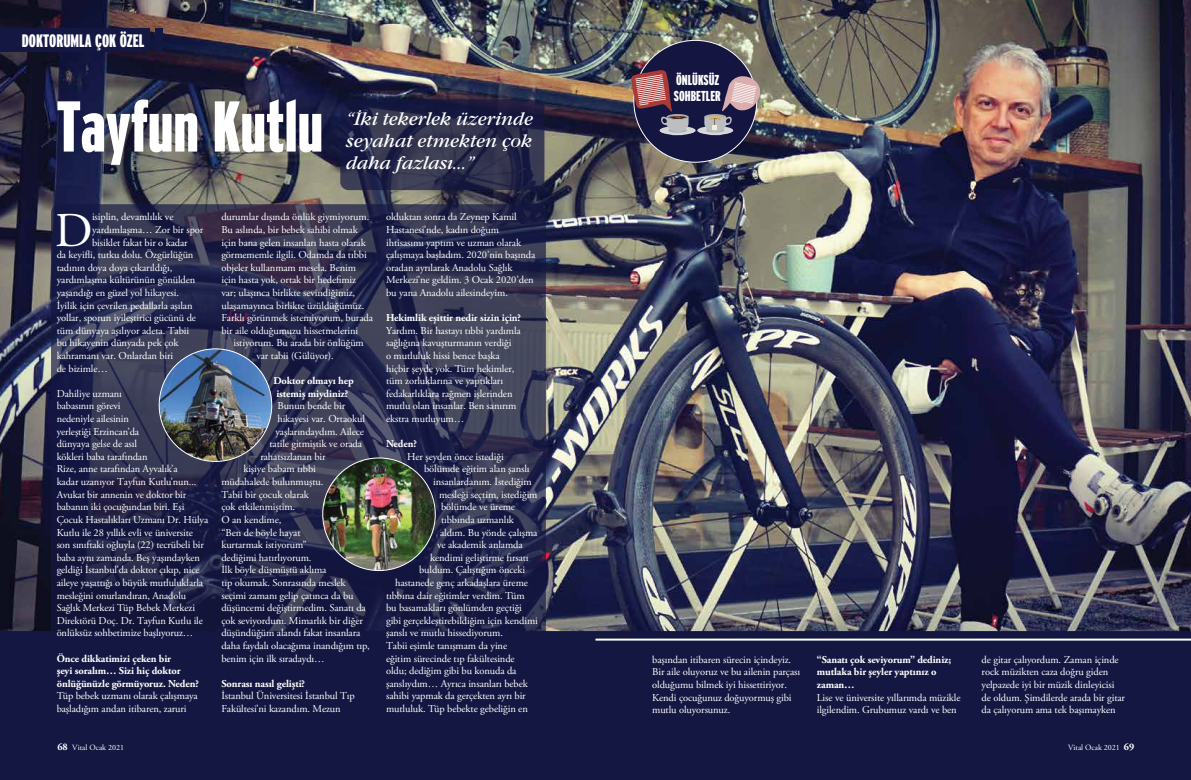
<style>
.page{position:relative;width:1191px;height:780px;background:#fff}
.page>*{position:absolute;margin:0;border:0;box-sizing:border-box;transform-origin:0 0}
.t1{font:900 extra-condensed 71.7px "Interstate";color:#fff}
.t2{font:48.5px "Adobe Garamond Pro";color:#fff}
.t3{font:18.6px/22.3px "Garamond Book Italic Tr";letter-spacing:-.005em;color:#fff;text-align:justify}
.t4{font:900 extra-condensed 18px "Interstate";color:#fff}
.t5{font:900 extra-condensed 14.4px "Interstate";color:#fff}
.t6{font:10.5px/12.6px "Adobe Garamond Pro";letter-spacing:-.01em;color:#fff}
.t7{font:700 10.5px/12.6px "Adobe Garamond Pro";letter-spacing:-.01em;color:#fff}
.t8{font:8px "Adobe Garamond Pro";color:#fff}
.s1{font-weight:700;font-size:10px}
</style>
<div class="page">
<img style="left:0;top:0;width:1191px;height:631px">
<div style="left:0;top:631px;width:1191px;height:149px;background:#141742"></div>
<svg style="left:51px;top:204px;width:495px;height:520px;background:#242649"></svg>
<svg style="left:340px;top:99px;width:204px;height:91px;background:#272948"></svg>
<img style="left:323px;top:458px;width:112px;height:112px;border-radius:56px">
<img style="left:159px;top:349px;width:113px;height:112px">
<hr style="left:595px;top:638px;width:596px;height:2px;background:#fff">
<div style="left:634px;top:40px;width:122px;height:122px;background:#141641;border-radius:50%"></div>
<svg style="left:631px;top:70px;width:132px;height:65px"></svg>
<div style="left:0;top:28px;width:150px;height:24px;background:#141742"></div>
<div style="left:155px;top:28px;width:7px;height:24px;background:#141742"></div>
<h3 class="t4" style="left:22px;top:30px;width:124px">DOKTORUMLA ÇOK ÖZEL</h3>
<h1 class="t1" style="left:57px;top:87px;width:268px">Tayfun Kutlu</h1>
<h3 class="t3" style="left:346px;top:107px;width:188px">“İki tekerlek üzerinde seyahat etmekten çok daha fazlası…”</h3>
<h2 class="t2" style="left:55px;top:201px;width:39px">D</h2>
<p class="t6" style="left:92px;top:211px;width:83px">isiplin, devamlılık ve</p>
<p class="t6" style="left:221px;top:211px;width:153px">durumlar dışında önlük giymiyorum.<br>Bu aslında, bir bebek sahibi olmak için bana gelen insanları hasta olarak görmememle ilgili. Odamda da tıbbi objeler kullanmam mesela. Benim için hasta yok, ortak bir hedefimiz var; ulaşınca birlikte sevindiğimiz, ulaşamayınca birlikte üzüldüğümüz.<br>Farklı görünmek istemiyorum, burada bir aile olduğumuzu hissetmelerini</p>
<p class="t6" style="left:256px;top:337px;width:109px;text-indent:-23px">istiyorum. Bu arada bir önlüğüm var tabii (Gülüyor).</p>
<p class="t7" style="left:273px;top:375px;width:82px">Doktor olmayı hep istemiş miydiniz?</p>
<p class="t6" style="left:277px;top:400px;width:69px">Bunun bende bir</p>
<p class="t6" style="left:277px;top:413px;width:89px">hikayesi var. Ortaokul</p>
<p class="t6" style="left:275px;top:425px;width:90px">yaşlarındaydım. Ailece</p>
<p class="t6" style="left:269px;top:438px;width:94px">tatile gitmiştik ve orada</p>
<p class="t6" style="left:260px;top:450px;width:67px">rahatsızlanan bir</p>
<p class="t6" style="left:243px;top:463px;width:74px">kişiye babam tıbbi</p>
<p class="t6" style="left:221px;top:476px;width:103px">müdahalede bulunmuştu.</p>
<p class="t6" style="left:221px;top:488px;width:89px">Tabii bir çocuk olarak</p>
<p class="t6" style="left:221px;top:501px;width:75px">çok etkilenmiştim.</p>
<p class="t6" style="left:221px;top:513px;width:61px">O an kendime,</p>
<p class="t6" style="left:221px;top:526px;width:81px">“Ben de böyle hayat</p>
<p class="t6" style="left:221px;top:539px;width:87px">kurtarmak istiyorum”</p>
<p class="t6" style="left:221px;top:551px;width:92px">dediğimi hatırlıyorum.</p>
<p class="t6" style="left:221px;top:564px;width:107px">İlk böyle düşmüştü aklıma</p>
<p class="t6" style="left:221px;top:576px;width:126px">tıp okumak. Sonrasında meslek</p>
<p class="t6" style="left:221px;top:589px;width:134px">seçimi zamanı gelip çatınca da bu</p>
<p class="t6" style="left:221px;top:602px;width:146px">düşüncemi değiştirmedim. Sanatı da</p>
<p class="t6" style="left:221px;top:614px;width:143px">çok seviyordum. Mimarlık bir diğer</p>
<p class="t6" style="left:221px;top:627px;width:140px">düşündüğüm alandı fakat insanlara</p>
<p class="t6" style="left:221px;top:639px;width:150px">daha faydalı olacağıma inandığım tıp,</p>
<p class="t6" style="left:221px;top:652px;width:105px">benim için ilk sıradaydı…</p>
<p class="t7" style="left:221px;top:677px;width:85px">Sonrası nasıl gelişti?</p>
<p class="t6" style="left:221px;top:690px;width:135px">İstanbul Üniversitesi İstanbul Tıp<br>Fakültesi’ni kazandım. Mezun</p>
<p class="t6" style="left:386px;top:211px;width:151px">olduktan sonra da Zeynep Kamil Hastanesi’nde, kadın doğum ihtisasımı yaptım ve uzman olarak çalışmaya başladım. 2020’nin başında oradan ayrılarak Anadolu Sağlık Merkezi’ne geldim. 3 Ocak 2020’den bu yana Anadolu ailesindeyim.</p>
<p class="t7" style="left:386px;top:312px;width:136px">Hekimlik eşittir nedir sizin için?</p>
<p class="t6" style="left:386px;top:324px;width:136px">Yardım. Bir hastayı tıbbi yardımla sağlığına kavuşturmanın verdiği<br>o mutluluk hissi bence başka hiçbir şeyde yok. Tüm hekimler, tüm zorluklarına ve yaptıkları fedakarlıklara rağmen işlerinden mutlu olan insanlar. Ben sanırım ekstra mutluyum…</p>
<p class="t7" style="left:386px;top:438px;width:32px">Neden?</p>
<p class="t6" style="left:407px;top:450px;width:98px">Her şeyden önce istediği</p>
<p class="t6" style="left:424px;top:463px;width:107px">bölümde eğitim alan şanslı</p>
<p class="t6" style="left:433px;top:476px;width:100px">insanlardanım. İstediğim</p>
<p class="t6" style="left:439px;top:488px;width:100px">mesleği seçtim, istediğim</p>
<p class="t6" style="left:441px;top:501px;width:75px">bölümde ve üreme</p>
<p class="t6" style="left:441px;top:513px;width:74px">tıbbında uzmanlık</p>
<p class="t6" style="left:440px;top:526px;width:99px">aldım. Bu yönde çalışma</p>
<p class="t6" style="left:437px;top:539px;width:87px">ve akademik anlamda</p>
<p class="t6" style="left:430px;top:551px;width:100px">kendimi geliştirme fırsatı</p>
<p class="t6" style="left:419px;top:564px;width:108px">buldum. Çalıştığım önceki</p>
<p class="t6" style="left:395px;top:576px;width:134px">hastanede genç arkadaşlara üreme</p>
<p class="t6" style="left:386px;top:589px;width:140px">tıbbına dair eğitimler verdim. Tüm</p>
<p class="t6" style="left:386px;top:602px;width:137px">bu basamakları gönlümden geçtiği</p>
<p class="t6" style="left:386px;top:614px;width:153px">gibi gerçekleştirebildiğim için kendimi</p>
<p class="t6" style="left:386px;top:627px;width:118px">şanslı ve mutlu hissediyorum.</p>
<p class="t6" style="left:386px;top:639px;width:123px">Tabii eşimle tanışmam da yine</p>
<p class="t6" style="left:386px;top:652px;width:130px">eğitim sürecinde tıp fakültesinde</p>
<p class="t6" style="left:386px;top:665px;width:132px">oldu; dediğim gibi bu konuda da</p>
<p class="t6" style="left:386px;top:677px;width:143px">şanslıydım… Ayrıca insanları bebek</p>
<p class="t6" style="left:386px;top:690px;width:141px">sahibi yapmak da gerçekten ayrı bir</p>
<p class="t6" style="left:386px;top:702px;width:143px">mutluluk. Tüp bebekte gebeliğin en</p>
<p class="t6" style="left:92px;top:224px;width:113px">yardımlaşma… Zor bir spor</p>
<p class="t6" style="left:92px;top:236px;width:97px">bisiklet fakat bir o kadar</p>
<p class="t6" style="left:57px;top:249px;width:138px">da keyifli, tutku dolu. Özgürlüğün</p>
<p class="t6" style="left:57px;top:261px;width:117px">tadının doya doya çıkarıldığı,</p>
<p class="t6" style="left:57px;top:274px;width:140px">yardımlaşma kültürünün gönülden</p>
<p class="t6" style="left:57px;top:287px;width:124px">yaşandığı en güzel yol hikayesi.</p>
<p class="t6" style="left:57px;top:299px;width:137px">İyilik için çevrilen pedallarla aşılan</p>
<p class="t6" style="left:57px;top:312px;width:141px">yollar, sporun iyileştirici gücünü de</p>
<p class="t6" style="left:57px;top:324px;width:134px">tüm dünyaya aşılıyor adeta. Tabii</p>
<p class="t6" style="left:57px;top:337px;width:123px">bu hikayenin dünyada pek çok</p>
<p class="t6" style="left:57px;top:350px;width:118px">kahramanı var. Onlardan biri</p>
<p class="t6" style="left:57px;top:362px;width:53px">de bizimle…</p>
<p class="t6" style="left:57px;top:387px;width:153px">Dahiliye uzmanı<br>babasının görevi<br>nedeniyle ailesinin<br>yerleştiği Erzincan’da<br>dünyaya gelse de asıl<br>kökleri baba tarafından<br>Rize, anne tarafından Ayvalık’a<br>kadar uzanıyor Tayfun Kutlu’nun...<br>Avukat bir annenin ve doktor bir babanın iki çocuğundan biri. Eşi<br>Çocuk Hastalıkları Uzmanı Dr. Hülya<br>Kutlu ile 28 yıllık evli ve üniversite son sınıftaki oğluyla (22) tecrübeli bir baba aynı zamanda. Beş yaşındayken geldiği İstanbul’da doktor çıkıp, nice aileye yaşattığı o büyük mutluluklarla mesleğini onurlandıran, Anadolu<br>Sağlık Merkezi Tüp Bebek Merkezi<br>Direktörü Doç. Dr. Tayfun Kutlu ile önlüksüz sohbetimize başlıyoruz…</p>
<p class="t7" style="left:57px;top:652px;width:144px">Önce dikkatimizi çeken bir<br>şeyi soralım… Sizi hiç doktor önlüğünüzle görmüyoruz. Neden?</p>
<p class="t6" style="left:57px;top:690px;width:143px">Tüp bebek uzmanı olarak çalışmaya başladığım andan itibaren, zaruri</p>
<h3 class="t5" style="left:676px;top:72px;width:45px">ÖNLÜKSÜZ</h3>
<h3 class="t5" style="left:674px;top:88px;width:48px">SOHBETLER</h3>
<p class="t6" style="left:652px;top:653px;width:149px">başından itibaren sürecin içindeyiz.<br>Bir aile oluyoruz ve bu ailenin parçası olduğumu bilmek iyi hissettiriyor.<br>Kendi çocuğunuz doğuyormuş gibi mutlu oluyorsunuz.</p>
<p class="t7" style="left:817px;top:653px;width:136px">“Sanatı çok seviyorum” dediniz; mutlaka bir şeyler yaptınız o zaman…</p>
<p class="t6" style="left:817px;top:691px;width:145px">Lise ve üniversite yıllarımda müzikle ilgilendim. Grubumuz vardı ve ben</p>
<p class="t6" style="left:981px;top:653px;width:145px">de gitar çalıyordum. Zaman içinde rock müzikten caza doğru giden yelpazede iyi bir müzik dinleyicisi de oldum. Şimdilerde arada bir gitar da çalıyorum ama tek başımayken</p>
<p class="t8" style="left:57px;top:743px;width:68px"><span class="s1">68</span> Vital Ocak 2021</p>
<p class="t8" style="left:1068px;top:743px;width:68px">Vital Ocak 2021 <span class="s1">69</span></p>
</div>
